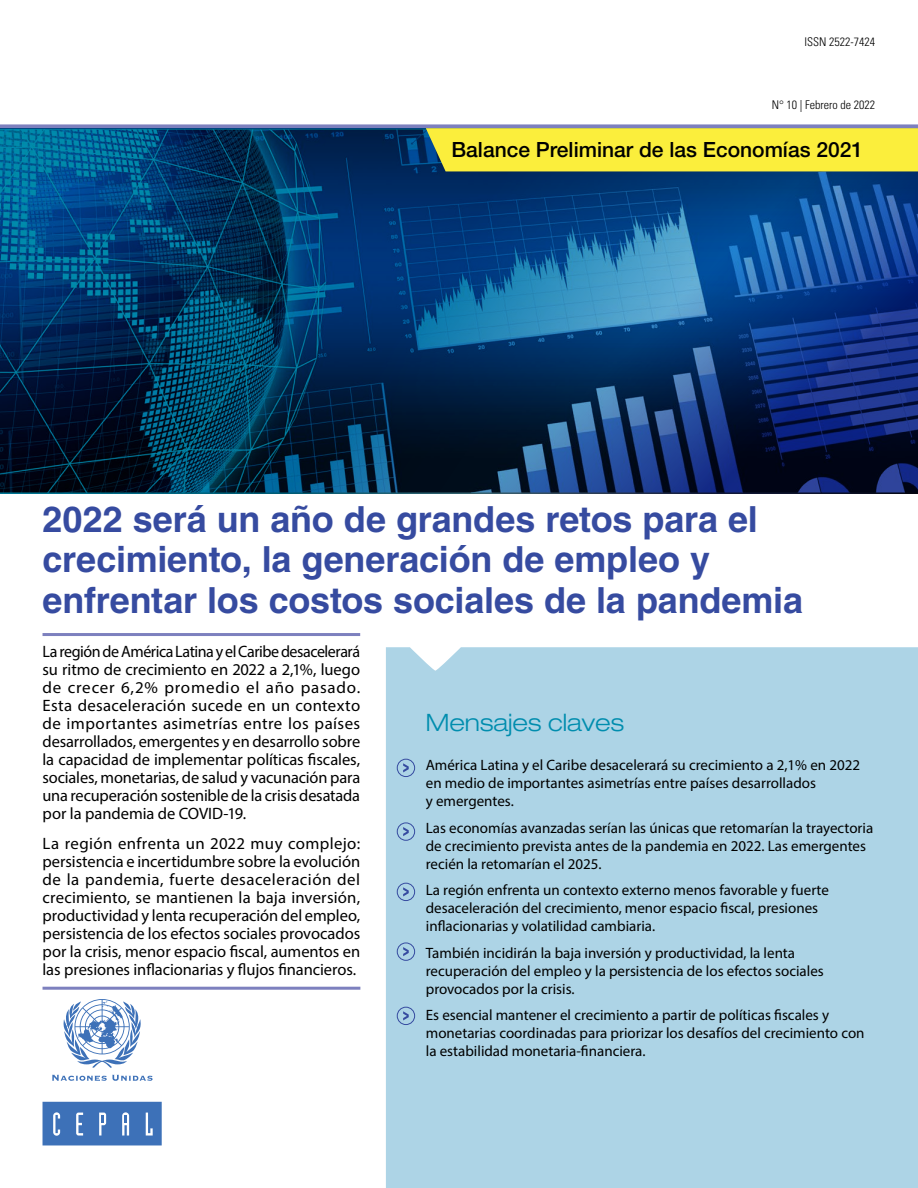
<style>
.page{position:relative;width:918px;height:1188px;background:#fff}
.page>*{position:absolute;margin:0;border:0;box-sizing:border-box;transform-origin:0 0}
.t1{font:700 36px/40.5px "Helvetica LT Std";letter-spacing:-.005em;color:#364ba0}
.t2{font:300 expanded 24px "Helvetica Neue LT Std";color:#008dae}
.t3{font:500 21px "Helvetica Neue LT Std";color:#000}
.t4{font:16.5px/18px "Myriad Pro";letter-spacing:-.005em;color:#000;text-align:justify}
.t5{font:15px/18px "Myriad Pro";color:#000}
.t6{font:300 condensed 12px "Univers LT Std";color:#000}
</style>
<div class="page">
<div style="left:0;top:124px;width:918px;height:5px;background:#7d80be"></div>
<hr style="left:43px;top:633px;width:317px;height:3px;background:#7d80be">
<hr style="left:43px;top:987px;width:317px;height:3px;background:#7d80be">
<svg style="left:0;top:129px;width:918px;height:365px"></svg>
<div style="left:386px;top:647px;width:532px;height:541px;background:#add4e6"></div>
<div style="left:426px;top:128px;width:492px;height:43px;background:#fbee3c"></div>
<svg style="left:52px;top:1075px;width:101px;height:6px"></svg>
<svg style="left:43px;top:1102px;width:119px;height:43px"></svg>
<svg style="left:63px;top:999px;width:78px;height:69px"></svg>
<div style="left:397px;top:759px;width:18px;height:18px;border:1px solid #364ba0;border-radius:50%"></div>
<svg style="left:403px;top:763px;width:6px;height:9px"></svg>
<div style="left:397px;top:823px;width:18px;height:18px;border:1px solid #364ba0;border-radius:50%"></div>
<svg style="left:403px;top:827px;width:6px;height:9px"></svg>
<div style="left:397px;top:883px;width:18px;height:18px;border:1px solid #364ba0;border-radius:50%"></div>
<svg style="left:403px;top:887px;width:6px;height:9px"></svg>
<div style="left:397px;top:943px;width:18px;height:18px;border:1px solid #364ba0;border-radius:50%"></div>
<svg style="left:403px;top:947px;width:6px;height:9px"></svg>
<div style="left:397px;top:1007px;width:18px;height:18px;border:1px solid #364ba0;border-radius:50%"></div>
<svg style="left:403px;top:1011px;width:6px;height:9px"></svg>
<p class="t6" style="left:804px;top:34px;width:72px">ISSN 2522-7424</p>
<p class="t6" style="left:772px;top:98px;width:105px">N° 10 | Febrero de 2022</p>
<h3 class="t3" style="left:451px;top:137px;width:413px">Balance Preliminar de las Economías 2021</h3>
<h1 class="t1" style="left:43px;top:498px;width:762px">2022 será un año de grandes retos para el crecimiento, la generación de empleo y enfrentar los costos sociales de la pandemia</h1>
<p class="t4" style="left:43px;top:642px;width:319px">La región de América Latina y el Caribe desacelerará su ritmo de crecimiento en 2022 a 2,1%, luego de crecer 6,2% promedio el año pasado.<br>Esta desaceleración sucede en un contexto de importantes asimetrías entre los países desarrollados, emergentes y en desarrollo sobre la capacidad de implementar políticas fiscales, sociales, monetarias, de salud y vacunación para una recuperación sostenible de la crisis desatada por la pandemia de COVID-19.</p>
<p class="t4" style="left:43px;top:835px;width:319px">La región enfrenta un 2022 muy complejo: persistencia e incertidumbre sobre la evolución de la pandemia, fuerte desaceleración del crecimiento, se mantienen la baja inversión, productividad y lenta recuperación del empleo, persistencia de los efectos sociales provocados por la crisis, menor espacio fiscal, aumentos en las presiones inflacionarias y flujos financieros.</p>
<h2 class="t2" style="left:426px;top:708px;width:200px">Mensajes claves</h2>
<p class="t5" style="left:426px;top:756px;width:436px">América Latina y el Caribe desacelerará su crecimiento a 2,1% en 2022 en medio de importantes asimetrías entre países desarrollados<br>y emergentes.</p>
<p class="t5" style="left:426px;top:818px;width:449px">Las economías avanzadas serían las únicas que retomarían la trayectoria de crecimiento prevista antes de la pandemia en 2022. Las emergentes recién la retomarían el 2025.</p>
<p class="t5" style="left:426px;top:881px;width:405px">La región enfrenta un contexto externo menos favorable y fuerte desaceleración del crecimiento, menor espacio fiscal, presiones inflacionarias y volatilidad cambiaria.</p>
<p class="t5" style="left:426px;top:943px;width:399px">También incidirán la baja inversión y productividad, la lenta recuperación del empleo y la persistencia de los efectos sociales provocados por la crisis.</p>
<p class="t5" style="left:426px;top:1006px;width:440px">Es esencial mantener el crecimiento a partir de políticas fiscales y monetarias coordinadas para priorizar los desafíos del crecimiento con la estabilidad monetaria-financiera.</p>
</div>
